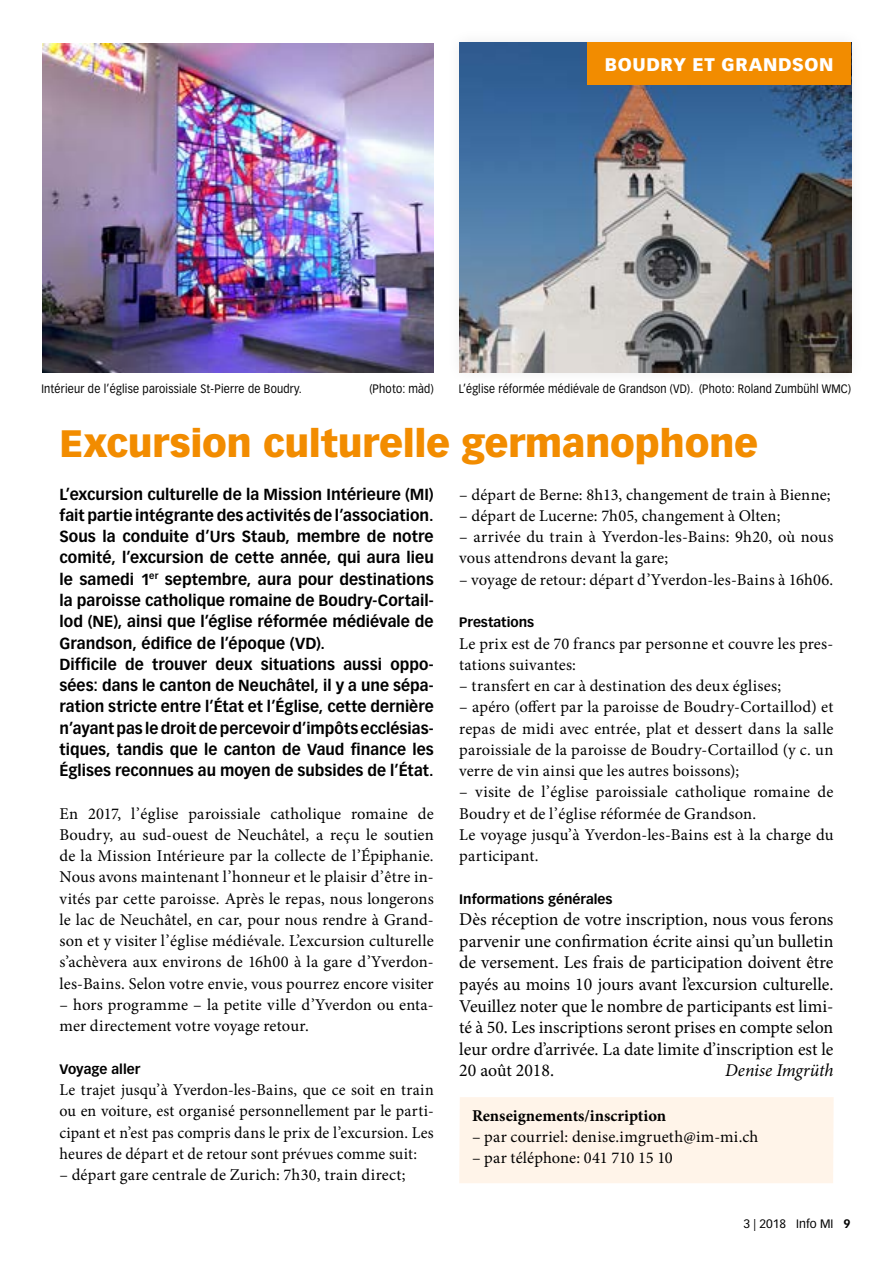
<style>
.page{position:relative;width:893px;height:1263px;background:#fff}
.page>*{position:absolute;margin:0;border:0;box-sizing:border-box;transform-origin:0 0}
.t1{font:900 37.5px "Vectora LT Std";letter-spacing:-.01em;color:#f28c00}
.t2{font:18px/21.6px "Minion Pro";color:#000;text-align:justify}
.t3{font:900 18px "Vectora LT Std";letter-spacing:.035em;color:#fff}
.t4{font:italic 18px "Minion Pro";color:#000}
.t5{font:16.5px/21.3px "Minion Pro";letter-spacing:.01em;color:#000}
.t6{font:700 16.5px "Minion Pro";color:#000}
.t7{font:700 15.75px/21.3px "Vectora LT Std";color:#000}
.t8{font:700 13.5px "Vectora LT Std";color:#000}
.t9{font:12px "Vectora LT Std";letter-spacing:.02em;color:#000;scale:.89 1}
.t10{font:12px "Vectora LT Std";letter-spacing:.02em;color:#000;scale:.9 1}
.t11{font:12px "Vectora LT Std";color:#000}
.s1{font-weight:700}
</style>
<div class="page">
<div style="left:445px;top:28px;width:420px;height:358px;background:#000;opacity:.08"></div>
<img style="left:460px;top:43px;width:391px;height:329px">
<img style="left:42px;top:43px;width:392px;height:329px">
<div style="left:587px;top:43px;width:263px;height:42px;background:#f28c00"></div>
<div style="left:459px;top:1097px;width:375px;height:86px;background:#fff4e9"></div>
<p class="t3" style="left:605px;top:53px;width:230px">BOUDRY ET GRANDSON</p>
<p class="t10" style="left:41px;top:382px;width:291px">Intérieur de l’église paroissiale St-Pierre de Boudry.</p>
<p class="t10" style="left:369px;top:382px;width:73px">(Photo: màd)</p>
<p class="t9" style="left:459px;top:382px;width:442px">L’église réformée médiévale de Grandson (VD). (Photo: Roland Zumbühl WMC)</p>
<h1 class="t1" style="left:60px;top:420px;width:700px">Excursion culturelle germanophone</h1>
<p class="t7" style="left:60px;top:483px;width:376px">L’excursion culturelle de la Mission Intérieure (MI) fait partie intégrante des activités de l’association.<br>Sous la conduite d’Urs Staub, membre de notre comité, l’excursion de cette année, qui aura lieu le samedi 1<sup>er</sup> septembre, aura pour destinations la paroisse catholique romaine de Boudry-Cortail&shy;lod (NE), ainsi que l’église réformée médiévale de Grandson, édifice de l’époque (VD).<br>Difficile de trouver deux situations aussi oppo&shy;sées: dans le canton de Neuchâtel, il y a une sépa&shy;ration stricte entre l’État et l’Église, cette dernière n’ayant pas le droit de percevoir d’impôts ecclésias&shy;tiques, tandis que le canton de Vaud finance les Églises reconnues au moyen de subsides de l’État.</p>
<p class="t5" style="left:60px;top:803px;width:376px;text-align:justify">En 2017, l’église paroissiale catholique romaine de Boudry, au sud-ouest de Neuchâtel, a reçu le soutien de la Mission Intérieure par la collecte de l’Épiphanie.<br>Nous avons maintenant l’honneur et le plaisir d’être in&shy;vités par cette paroisse. Après le repas, nous longerons le lac de Neuchâtel, en car, pour nous rendre à Grand&shy;son et y visiter l’église médiévale. L’excursion culturelle s’achèvera aux environs de 16h00 à la gare d’Yverdon&shy;les-Bains. Selon votre envie, vous pourrez encore visiter</p>
<p class="t5" style="left:60px;top:994px;width:376px">– hors programme – la petite ville d’Yverdon ou enta&shy;mer directement votre voyage retour.</p>
<p class="t8" style="left:60px;top:1061px;width:82px">Voyage aller</p>
<p class="t5" style="left:60px;top:1079px;width:376px;text-align:justify">Le trajet jusqu’à Yverdon-les-Bains, que ce soit en train ou en voiture, est organisé personnellement par le parti&shy;cipant et n’est pas compris dans le prix de l’excursion. Les heures de départ et de retour sont prévues comme suit:</p>
<p class="t5" style="left:60px;top:1164px;width:348px">– départ gare centrale de Zurich: 7h30, train direct;</p>
<p class="t5" style="left:459px;top:484px;width:373px">– départ de Berne: 8h13, changement de train à Bienne;</p>
<p class="t5" style="left:459px;top:505px;width:323px">– départ de Lucerne: 7h05, changement à Olten;</p>
<p class="t5" style="left:459px;top:526px;width:376px">– arrivée du train à Yverdon-les-Bains: 9h20, où nous vous attendrons devant la gare;</p>
<p class="t5" style="left:459px;top:569px;width:376px">– voyage de retour: départ d’Yverdon-les-Bains à 16h06.</p>
<p class="t8" style="left:459px;top:614px;width:77px">Prestations</p>
<p class="t5" style="left:459px;top:633px;width:376px">Le prix est de 70 francs par personne et couvre les pres&shy;tations suivantes:</p>
<p class="t5" style="left:459px;top:675px;width:323px">– transfert en car à destination des deux églises;</p>
<p class="t5" style="left:459px;top:696px;width:376px;text-align:justify">– apéro (offert par la paroisse de Boudry-Cortaillod) et repas de midi avec entrée, plat et dessert dans la salle paroissiale de la paroisse de Boudry-Cortaillod (y c. un verre de vin ainsi que les autres boissons);</p>
<p class="t5" style="left:459px;top:781px;width:376px">– visite de l’église paroissiale catholique romaine de Boudry et de l’église réformée de Grandson.<br>Le voyage jusqu’à Yverdon-les-Bains est à la charge du participant.</p>
<p class="t8" style="left:459px;top:891px;width:155px">Informations générales</p>
<p class="t2" style="left:459px;top:909px;width:376px">Dès réception de votre inscription, nous vous ferons parvenir une confirmation écrite ainsi qu’un bulletin de versement. Les frais de participation doivent être payés au moins 10 jours avant l’excursion culturelle.<br>Veuillez noter que le nombre de participants est limi&shy;té à 50. Les inscriptions seront prises en compte selon leur ordre d’arrivée. La date limite d’inscription est le 20 août 2018.</p>
<p class="t4" style="left:725px;top:1058px;width:110px">Denise Imgrüth</p>
<p class="t6" style="left:472px;top:1104px;width:196px">Renseignements/inscription</p>
<p class="t5" style="left:472px;top:1126px;width:288px">– par courriel: denise.imgrueth@im-mi.ch</p>
<p class="t5" style="left:472px;top:1147px;width:202px">– par téléphone: 041 710 15 10</p>
<p class="t11" style="left:743px;top:1216px;width:108px">3 | 2018 Info MI <span class="s1">9</span></p>
</div>
